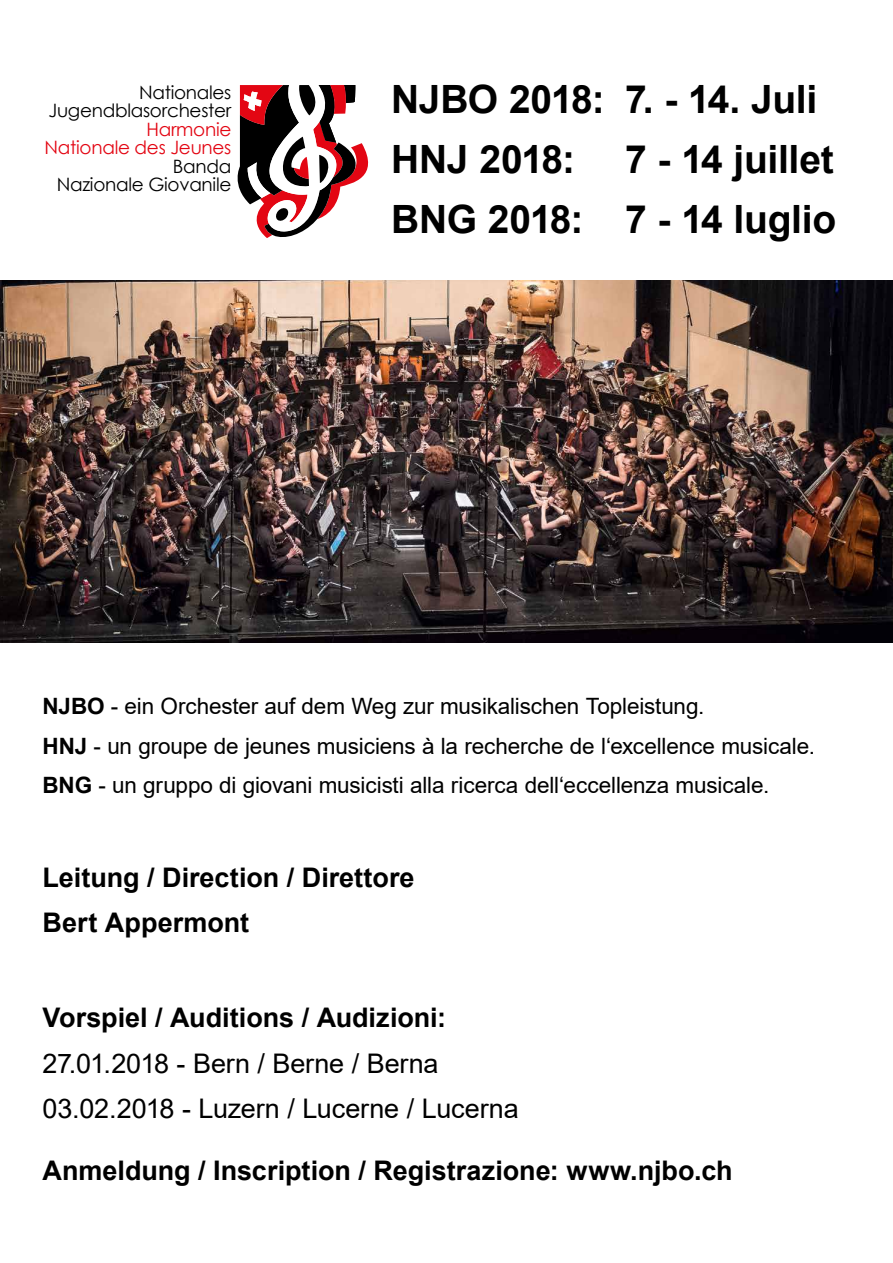
<style>
.page{position:relative;width:893px;height:1263px;background:#fff}
.page>*{position:absolute;margin:0;border:0;box-sizing:border-box;transform-origin:0 0}
.t1{font:700 39px/59.6px "Arial";letter-spacing:-.01em;color:#000}
.t2{font:700 27px/45.2px "Arial";color:#000}
.t3{font:27px/45.2px "Arial";letter-spacing:-.005em;color:#000}
.t4{font:22.5px/39.8px "Arial";letter-spacing:-.005em;color:#000}
.t5{font:18.45px/18.5px "Century Gothic";letter-spacing:-.015em;color:#000;text-align:right}
.t6{font:18.45px/18.5px "Century Gothic";letter-spacing:-.015em;color:#e30613;text-align:right}
.s1{font-weight:700}
</style>
<div class="page">
<img style="left:0;top:281px;width:893px;height:361px">
<svg style="left:237px;top:85px;width:132px;height:153px"></svg>
<p class="t5" style="left:48px;top:83px;width:185px">Nationales<br>Jugendblasorchester</p>
<p class="t6" style="left:45px;top:120px;width:188px">Harmonie<br>Nationale des Jeunes</p>
<p class="t5" style="left:57px;top:156px;width:176px">Banda<br>Nazionale Giovanile</p>
<h1 class="t1" style="left:391px;top:70px;width:428px">NJBO 2018: 7. - 14. Juli<br>HNJ 2018:</h1>
<h1 class="t1" style="left:391px;top:130px;width:447px;text-align:right">7 - 14 juillet<br>BNG 2018: 7 - 14 luglio</h1>
<p class="t4" style="left:43px;top:686px;width:774px"><span class="s1">NJBO</span> - ein Orchester auf dem Weg zur musikalischen Topleistung.<br><span class="s1">HNJ</span> - un groupe de jeunes musiciens à la recherche de l‘excellence musicale.<br><span class="s1">BNG</span> - un gruppo di giovani musicisti alla ricerca dell‘eccellenza musicale.</p>
<p class="t2" style="left:43px;top:855px;width:373px">Leitung / Direction / Direttore<br>Bert Appermont</p>
<p class="t2" style="left:43px;top:996px;width:405px">Vorspiel / Auditions / Audizioni:</p>
<p class="t3" style="left:43px;top:1040px;width:478px">27.01.2018 - Bern / Berne / Berna<br>03.02.2018 - Luzern / Lucerne / Lucerna</p>
<p class="t2" style="left:43px;top:1148px;width:692px">Anmeldung / Inscription / Registrazione: www.njbo.ch</p>
</div>
